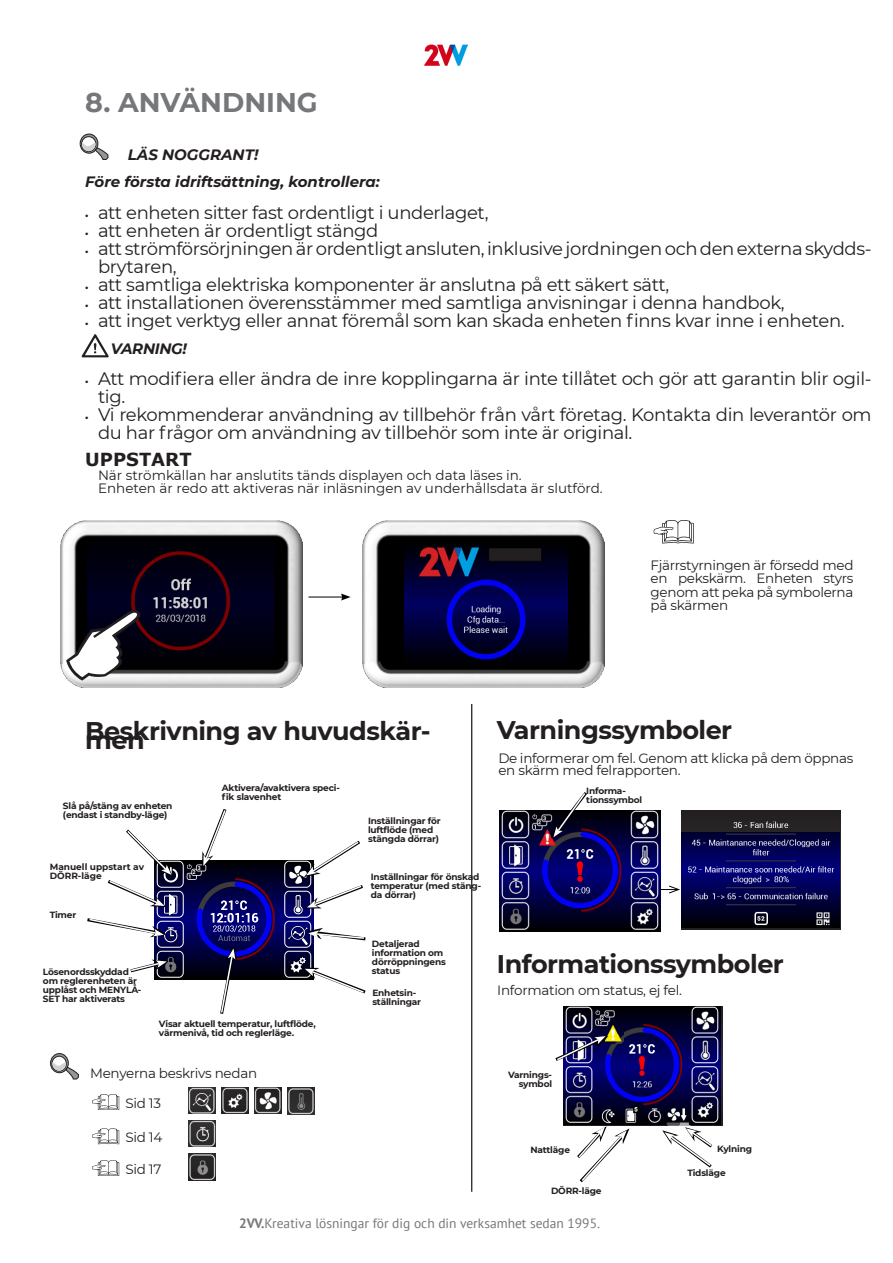
<style>
.page{position:relative;width:893px;height:1263px;background:#fff}
.page>*{position:absolute;margin:0;border:0;box-sizing:border-box;transform-origin:0 0}
.obsah{font:700 27px "Montserrat";color:#75777a}
.Text_-_odsazeni{font:700 25.5px "Montserrat";letter-spacing:-.02em;color:#231f20}
.t1{font:18px/18px "Montserrat";letter-spacing:-.02em;color:#231f20}
.obsah2{font:700 18px "Verdana";color:#231f20}
.upozor{font:italic 700 15px "Montserrat";color:#231f20}
.Text{font:italic 700 15px "Montserrat";letter-spacing:-.02em;color:#231f20}
.Text-2{font:13.5px/13.5px "Montserrat";letter-spacing:-.02em;color:#231f20;text-align:justify}
.Text-3{font:13.5px "Montserrat";color:#231f20}
.t2{font:13.5px "PT Sans";color:#75777a}
.Text_-_odsazeni-2{font:700 9px/9px "Montserrat";letter-spacing:-.02em;color:#231f20}
.Text_-_odsazeni-3{font:700 9px/9px "Montserrat";color:#231f20}
.s1{font-family:"Myriad Pro";font-size:12px}
.s2{font-weight:700}
</style>
<div class="page">
<img style="left:425px;top:45px;width:42px;height:21px">
<img style="left:564px;top:1045px;width:158px;height:80px">
<img style="left:564px;top:1006px;width:156px;height:118px">
<img style="left:499px;top:811px;width:161px;height:120px">
<img style="left:154px;top:860px;width:159px;height:119px">
<svg style="left:82px;top:334px;width:27px;height:23px"></svg>
<svg style="left:80px;top:134px;width:18px;height:19px"></svg>
<div style="left:80px;top:134px;width:18px;height:19px;border:1px solid #231f20;border-radius:50%"></div>
<svg style="left:82px;top:137px;width:14px;height:15px"></svg>
<div style="left:81px;top:136px;width:15px;height:16px;border:1px solid #231f20;border-radius:50%"></div>
<svg style="left:82px;top:140px;width:26px;height:20px"></svg>
<svg style="left:654px;top:520px;width:40px;height:23px"></svg>
<svg style="left:92px;top:1094px;width:27px;height:16px"></svg>
<svg style="left:92px;top:1128px;width:27px;height:16px"></svg>
<svg style="left:92px;top:1160px;width:27px;height:16px"></svg>
<hr style="left:308px;top:597px;width:35px;height:1px;background:#000">
<svg style="left:341px;top:593px;width:10px;height:7px"></svg>
<img style="left:189px;top:1087px;width:26px;height:26px">
<img style="left:189px;top:1120px;width:26px;height:26px">
<img style="left:189px;top:1153px;width:26px;height:27px">
<img style="left:222px;top:1087px;width:26px;height:26px">
<img style="left:254px;top:1087px;width:27px;height:26px">
<img style="left:287px;top:1087px;width:28px;height:27px">
<svg style="left:107px;top:829px;width:66px;height:78px"></svg>
<svg style="left:87px;top:916px;width:80px;height:21px"></svg>
<svg style="left:218px;top:946px;width:19px;height:68px"></svg>
<svg style="left:577px;top:1126px;width:52px;height:57px"></svg>
<svg style="left:662px;top:1127px;width:51px;height:41px"></svg>
<svg style="left:202px;top:809px;width:27px;height:59px"></svg>
<svg style="left:304px;top:840px;width:59px;height:69px"></svg>
<svg style="left:306px;top:928px;width:60px;height:14px"></svg>
<svg style="left:130px;top:959px;width:38px;height:15px"></svg>
<svg style="left:302px;top:967px;width:64px;height:27px"></svg>
<hr style="left:471px;top:704px;width:1px;height:488px;background:#231f20">
<svg style="left:661px;top:885px;width:19px;height:9px"></svg>
<svg style="left:51px;top:1053px;width:17px;height:20px"></svg>
<div style="left:50px;top:1053px;width:19px;height:20px;border:1px solid #231f20;border-radius:50%"></div>
<div style="left:52px;top:1056px;width:14px;height:15px;background:#fff;border-radius:50%"></div>
<div style="left:52px;top:1056px;width:15px;height:15px;border:1px solid #231f20;border-radius:50%"></div>
<svg style="left:52px;top:1060px;width:27px;height:19px"></svg>
<img style="left:362px;top:521px;width:242px;height:167px">
<img style="left:60px;top:521px;width:242px;height:167px">
<img style="left:87px;top:538px;width:186px;height:126px">
<svg style="left:66px;top:610px;width:75px;height:71px"></svg>
<img style="left:681px;top:811px;width:159px;height:119px">
<img style="left:682px;top:832px;width:157px;height:95px">
<img style="left:601px;top:1022px;width:22px;height:21px">
<svg style="left:551px;top:792px;width:39px;height:46px"></svg>
<img style="left:404px;top:543px;width:164px;height:122px">
<div style="left:489px;top:548px;width:53px;height:13px;background:#231f20"></div>
<div style="left:488px;top:547px;width:54px;height:15px;border:1px solid #000"></div>
<svg style="left:555px;top:1036px;width:53px;height:27px"></svg>
<p class="obsah" style="left:85px;top:83px;width:234px">8. ANVÄNDNING</p>
<p class="upozor" style="left:128px;top:144px;width:132px">LÄS NOGGRANT!</p>
<p class="upozor" style="left:85px;top:171px;width:296px">Före första idriftsättning, kontrollera:</p>
<p class="t1" style="left:85px;top:202px;width:405px"><span class="s1">•</span> att enheten sitter fast ordentligt i underlaget,</p>
<p class="t1" style="left:85px;top:220px;width:295px"><span class="s1">•</span> att enheten är ordentligt stängd</p>
<p class="t1" style="left:98px;top:238px;width:775px;text-indent:-13px"><span class="s1">•</span> att strömförsörjningen är ordentligt ansluten, inklusive jordningen och den externa skydds&shy;brytaren,</p>
<p class="t1" style="left:85px;top:274px;width:586px"><span class="s1">•</span> att samtliga elektriska komponenter är anslutna på ett säkert sätt,</p>
<p class="t1" style="left:85px;top:292px;width:701px"><span class="s1">•</span> att installationen överensstämmer med samtliga anvisningar i denna handbok,</p>
<p class="t1" style="left:85px;top:310px;width:761px"><span class="s1">•</span> att inget verktyg eller annat föremål som kan skada enheten finns kvar inne i enheten.</p>
<p class="Text" style="left:111px;top:337px;width:78px">VARNING!</p>
<p class="t1" style="left:98px;top:369px;width:775px;text-indent:-13px"><span class="s1">•</span> Att modifiera eller ändra de inre kopplingarna är inte tillåtet och gör att garantin blir ogil&shy;tig.</p>
<p class="t1" style="left:98px;top:405px;width:775px;text-indent:-13px"><span class="s1">•</span> Vi rekommenderar användning av tillbehör från vårt företag. Kontakta din leverantör om du har frågor om användning av tillbehör som inte är original.</p>
<p class="obsah2" style="left:85px;top:447px;width:108px">UPPSTART</p>
<p class="Text-3" style="left:98px;top:465px;width:425px">När strömkällan har anslutits tänds displayen och data läses in.</p>
<p class="Text-3" style="left:98px;top:479px;width:506px">Enheten är redo att aktiveras när inläsningen av underhållsdata är slutförd.</p>
<p class="Text-2" style="left:651px;top:558px;width:204px">Fjärrstyrningen är försedd med en pekskärm. Enheten styrs genom att peka på symbolerna på skärmen</p>
<p class="Text_-_odsazeni" style="left:85px;top:712px;width:347px">Beskrivning av huvudskär-</p>
<p class="Text_-_odsazeni" style="left:85px;top:721px;width:61px">men</p>
<p class="Text_-_odsazeni-2" style="left:63px;top:801px;width:111px">Slå på/stäng av enheten (endast i standby-läge)</p>
<p class="Text_-_odsazeni-3" style="left:50px;top:862px;width:96px">Manuell uppstart av<br>DÖRR-läge</p>
<p class="Text_-_odsazeni-2" style="left:50px;top:910px;width:28px">Timer</p>
<p class="Text_-_odsazeni-2" style="left:43px;top:967px;width:100px">Lösenordsskyddad om reglerenheten är upplåst och MENYLÅ-<br>SET har aktiverats</p>
<p class="Text_-_odsazeni-2" style="left:222px;top:782px;width:120px">Aktivera/avaktivera speci&shy;fik slavenhet</p>
<p class="Text_-_odsazeni-2" style="left:159px;top:1019px;width:158px">Visar aktuell temperatur, luftflöde, värmenivå, tid och reglerläge.</p>
<p class="Text-2" style="left:90px;top:1066px;width:169px">Menyerna beskrivs nedan</p>
<p class="Text-2" style="left:125px;top:1096px;width:37px">Sid 13</p>
<p class="Text-2" style="left:125px;top:1130px;width:39px">Sid 14</p>
<p class="Text-2" style="left:125px;top:1162px;width:38px">Sid 17</p>
<p class="Text_-_odsazeni-2" style="left:368px;top:816px;width:74px">Inställningar för luftflöde (med stängda dörrar)</p>
<p class="Text_-_odsazeni-2" style="left:371px;top:872px;width:112px">Inställningar för önskad temperatur (med stäng&shy;da dörrar)</p>
<p class="Text_-_odsazeni-2" style="left:372px;top:938px;width:75px">Detaljerad information om dörröppningens status</p>
<p class="Text_-_odsazeni-2" style="left:372px;top:988px;width:50px">Enhetsin&shy;ställningar</p>
<p class="Text_-_odsazeni" style="left:497px;top:712px;width:237px">Varningssymboler</p>
<p class="Text-2" style="left:498px;top:752px;width:357px;line-height:12px">De informerar om fel. Genom att klicka på dem öppnas en skärm med felrapporten.</p>
<p class="Text_-_odsazeni-2" style="left:586px;top:785px;width:58px">Informa&shy;tionssymbol</p>
<p class="Text_-_odsazeni" style="left:497px;top:946px;width:289px">Informationssymboler</p>
<p class="Text-2" style="left:497px;top:982px;width:186px">Information om status, ej fel.</p>
<p class="Text_-_odsazeni-2" style="left:508px;top:1070px;width:45px;text-align:right">Varnings&shy;symbol</p>
<p class="Text_-_odsazeni-2" style="left:530px;top:1144px;width:41px">Nattläge</p>
<p class="Text_-_odsazeni-2" style="left:551px;top:1185px;width:52px">DÖRR-läge</p>
<p class="Text_-_odsazeni-2" style="left:717px;top:1143px;width:36px">Kylning</p>
<p class="Text_-_odsazeni-2" style="left:687px;top:1168px;width:40px">Tidsläge</p>
<p class="t2" style="left:239px;top:1215px;width:362px"><span class="s2">2VV.</span>Kreativa lösningar för dig och din verksamhet sedan 1995.</p>
</div>
